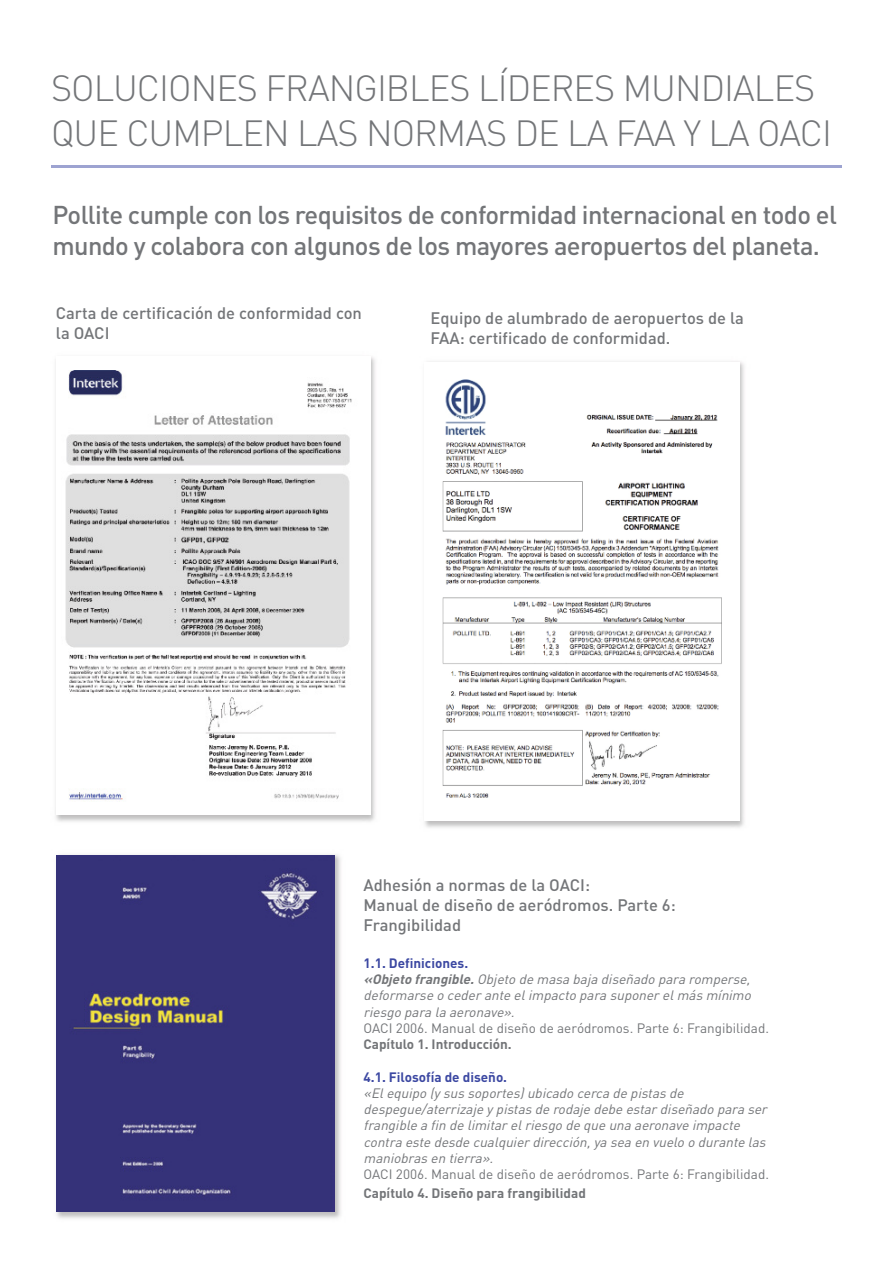
<style>
.page{position:relative;width:893px;height:1263px;background:#fff}
.page>*{position:absolute;margin:0;border:0;box-sizing:border-box;transform-origin:0 0}
.t1{font:300 36px/45px "DIN";letter-spacing:-.025em;color:#737578}
.t2{font:500 25.5px/30.6px "DIN";letter-spacing:-.025em;color:#737578}
.t3{font:500 16.5px/19.8px "DIN";color:#737578}
.t4{font:italic 13.5px/16.2px "DIN";color:#737578}
.t5{font:13.5px "DIN";color:#737578}
.t6{font:700 13.5px "DIN";color:#737578}
.t7{font:700 13.5px "DIN";color:#3c48a2}
.s1{font-weight:700;font-style:normal;color:#3c48a2}
.s2{font-weight:700}
</style>
<div class="page">
<hr style="left:51px;top:166px;width:791px;height:2px;background:#9da3d1">
<img style="left:55px;top:357px;width:320px;height:465px">
<div style="left:56px;top:356px;width:314px;height:459px;background:#fff"></div>
<img style="left:65px;top:370px;width:287px;height:430px">
<img style="left:424px;top:361px;width:320px;height:467px">
<img style="left:425px;top:362px;width:314px;height:459px">
<img style="left:56px;top:854px;width:285px;height:365px">
<div style="left:57px;top:855px;width:277px;height:357px;background:#353279"></div>
<h1 class="t1" style="left:51px;top:65px;width:782px">SOLUCIONES FRANGIBLES LÍDERES MUNDIALES<br>QUE CUMPLEN LAS NORMAS DE LA FAA Y LA OACI</h1>
<h2 class="t2" style="left:53px;top:199px;width:786px">Pollite cumple con los requisitos de conformidad internacional en todo el mundo y colabora con algunos de los mayores aeropuertos del planeta.</h2>
<p class="t3" style="left:56px;top:303px;width:308px">Carta de certificación de conformidad con la OACI</p>
<p class="t3" style="left:431px;top:308px;width:315px">Equipo de alumbrado de aeropuertos de la<br>FAA: certificado de conformidad.</p>
<p class="t3" style="left:363px;top:875px;width:314px">Adhesión a normas de la OACI:<br>Manual de diseño de aeródromos. Parte 6:<br>Frangibilidad</p>
<p class="t4" style="left:363px;top:957px;width:392px"><span class="s1">1.1. Definiciones.<br></span><span class="s2">«Objeto frangible.</span> Objeto de masa baja diseñado para romperse, deformarse o ceder ante el impacto para suponer el más mínimo riesgo para la aeronave».</p>
<p class="t5" style="left:363px;top:1023px;width:407px">OACI 2006. Manual de diseño de aeródromos. Parte 6: Frangibilidad.</p>
<p class="t6" style="left:363px;top:1040px;width:150px">Capítulo 1. Introducción.</p>
<p class="t7" style="left:363px;top:1072px;width:145px">4.1. Filosofía de diseño.</p>
<p class="t4" style="left:363px;top:1086px;width:408px">«El equipo (y sus soportes) ubicado cerca de pistas de despegue/aterrizaje y pistas de rodaje debe estar diseñado para ser frangible a fin de limitar el riesgo de que una aeronave impacte contra este desde cualquier dirección, ya sea en vuelo o durante las maniobras en tierra».</p>
<p class="t5" style="left:363px;top:1169px;width:407px">OACI 2006. Manual de diseño de aeródromos. Parte 6: Frangibilidad.</p>
<p class="t6" style="left:363px;top:1188px;width:224px">Capítulo 4. Diseño para frangibilidad</p>
</div>
